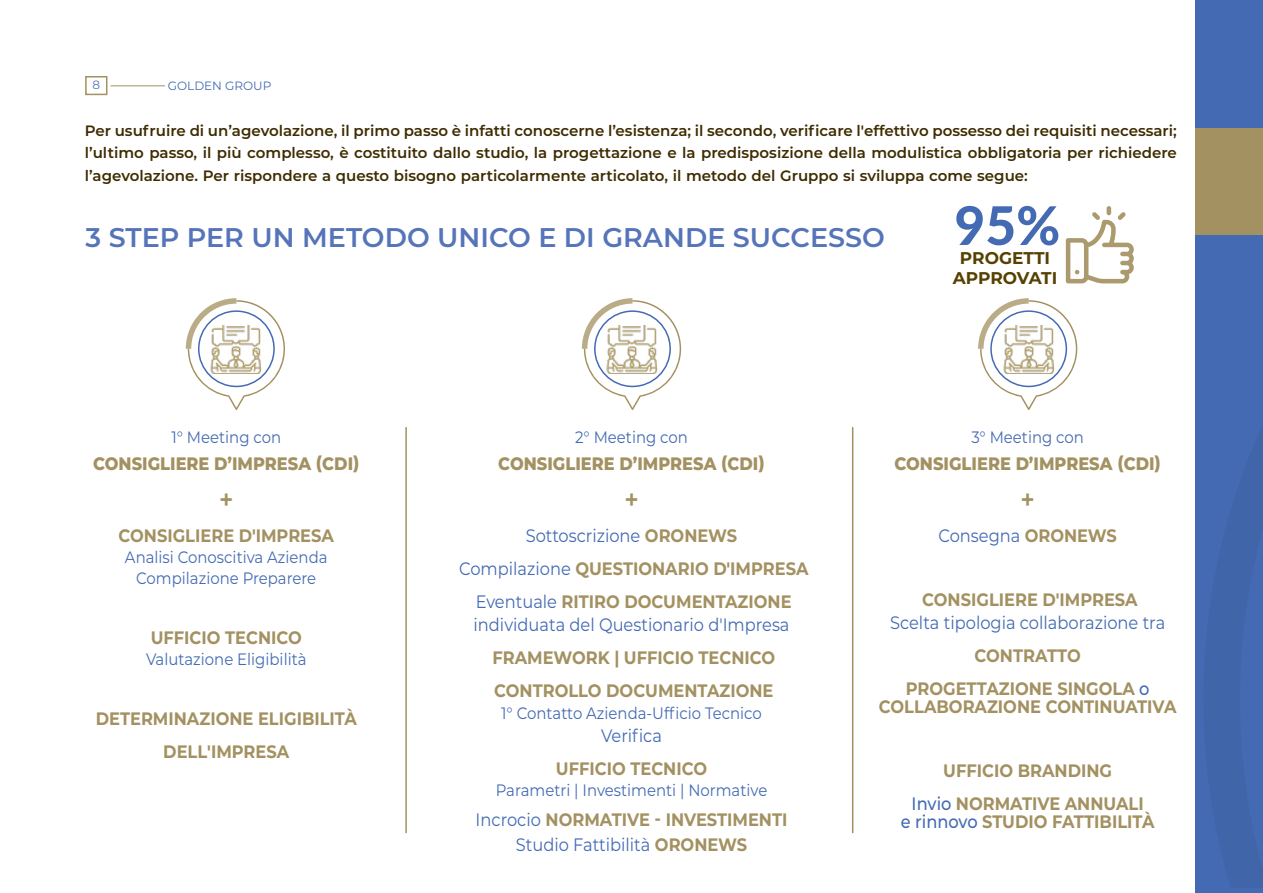
<style>
.page{position:relative;width:1263px;height:893px;background:#fff}
.page>*{position:absolute;margin:0;border:0;box-sizing:border-box;transform-origin:0 0}
.t1{font:800 53.25px "Lato";color:#436ab3}
.t2{font:600 27px "Montserrat";color:#5574b9}
.t3{font:600 27px "Montserrat";color:#a39161;scale:.9 1}
.t4{font:700 18px/33px "Montserrat";color:#a39161;text-align:center;scale:.9 1}
.t5{font:18px "Montserrat";color:#436ab3;scale:.9 1}
.t6{font:800 18px "Montserrat";color:#a39161;scale:.9 1}
.t7{font:700 16.95px/20.4px "Montserrat";color:#554100;text-align:center}
.t8{font:16.5px/21px "Montserrat";color:#436ab3;text-align:center;scale:.9 1}
.t9{font:600 15px/22.5px "Montserrat";color:#3e2c00;text-align:justify}
.t10{font:12px "Montserrat";color:#436ab3}
.t11{font:12px "Montserrat";color:#5574b9}
.s1{font-weight:400;color:#436ab3}
.s2{font-weight:700;color:#a39161}
.s3{font-weight:500;color:#436ab3}
</style>
<div class="page">
<svg style="left:186px;top:298px;width:99px;height:112px"></svg>
<img style="left:209px;top:325px;width:53px;height:49px">
<svg style="left:582px;top:298px;width:99px;height:112px"></svg>
<img style="left:605px;top:325px;width:53px;height:49px">
<svg style="left:978px;top:298px;width:99px;height:112px"></svg>
<img style="left:1001px;top:325px;width:53px;height:49px">
<hr style="left:405px;top:427px;width:2px;height:406px;background:#a39161">
<hr style="left:852px;top:427px;width:1px;height:406px;background:#a39161">
<div style="left:1106px;top:206px;width:5px;height:9px;background:#ab9a6d;border-radius:2px"></div>
<svg style="left:1066px;top:212px;width:68px;height:71px"></svg>
<div style="left:1195px;top:0;width:68px;height:893px;background:#436ab3"></div>
<div style="left:1195px;top:128px;width:68px;height:107px;background:#a39161"></div>
<hr style="left:111px;top:85px;width:54px;height:1px;background:#a39161">
<div style="left:85px;top:76px;width:22px;height:19px;border:2px solid #a39161"></div>
<p class="t11" style="left:92px;top:77px;width:9px">8</p>
<p class="t10" style="left:168px;top:77px;width:105px">GOLDEN GROUP</p>
<p class="t9" style="left:85px;top:119px;width:1094px">Per usufruire di un’agevolazione, il primo passo è infatti conoscerne l’esistenza; il secondo, verificare l'effettivo possesso dei requisiti necessari; l’ultimo passo, il più complesso, è costituito dallo studio, la progettazione e la predisposizione della modulistica obbligatoria per richiedere l’agevolazione. Per rispondere a questo bisogno particolarmente articolato, il metodo del Gruppo si sviluppa come segue:</p>
<h2 class="t2" style="left:86px;top:219px;width:801px">3 STEP PER UN METODO UNICO E DI GRANDE SUCCESSO</h2>
<h1 class="t1" style="left:954px;top:186px;width:107px">95%</h1>
<p class="t7" style="left:953px;top:247px;width:106px">PROGETTI<br>APPROVATI</p>
<p class="t8" style="left:171px;top:426px;width:123px">1° Meeting con</p>
<p class="t6" style="left:93px;top:450px;width:298px">CONSIGLIERE D’IMPRESA (CDI)</p>
<h2 class="t3" style="left:219px;top:480px;width:17px">+</h2>
<p class="t4" style="left:119px;top:518px;width:241px">CONSIGLIERE D'IMPRESA</p>
<p class="t8" style="left:125px;top:546px;width:227px">Analisi Conoscitiva Azienda<br>Compilazione Preparere</p>
<p class="t4" style="left:151px;top:620px;width:170px">UFFICIO TECNICO</p>
<p class="t8" style="left:146px;top:648px;width:180px">Valutazione Eligibilità</p>
<p class="t4" style="left:96px;top:701px;width:292px">DETERMINAZIONE ELIGIBILITÀ<br>DELL'IMPRESA</p>
<p class="t8" style="left:575px;top:426px;width:127px">2° Meeting con</p>
<p class="t6" style="left:498px;top:450px;width:298px">CONSIGLIERE D’IMPRESA (CDI)</p>
<h2 class="t3" style="left:624px;top:480px;width:17px">+</h2>
<p class="t4" style="left:459px;top:518px;width:390px"><span class="s1">Sottoscrizione</span> ORONEWS<br><span class="s1">Compilazione</span> QUESTIONARIO D'IMPRESA<br><span class="s1">Eventuale</span> RITIRO DOCUMENTAZIONE</p>
<p class="t5" style="left:473px;top:612px;width:353px">individuata del Questionario d'Impresa</p>
<p class="t4" style="left:492px;top:640px;width:316px;text-align:left">FRAMEWORK | UFFICIO TECNICO<br>CONTROLLO DOCUMENTAZIONE</p>
<p class="t8" style="left:501px;top:702px;width:291px">1° Contatto Azienda-Ufficio Tecnico</p>
<p class="t5" style="left:601px;top:723px;width:69px">Verifica</p>
<p class="t4" style="left:556px;top:751px;width:170px">UFFICIO TECNICO</p>
<p class="t8" style="left:496px;top:779px;width:303px">Parametri | Investimenti | Normative</p>
<p class="t4" style="left:476px;top:805px;width:348px;line-height:25.5px"><span class="s1">Incrocio</span> NORMATIVE - INVESTIMENTI<br><span class="s1">Studio Fattibilità</span> ORONEWS</p>
<p class="t8" style="left:971px;top:426px;width:127px">3° Meeting con</p>
<p class="t6" style="left:894px;top:450px;width:298px">CONSIGLIERE D’IMPRESA (CDI)</p>
<h2 class="t3" style="left:1020px;top:480px;width:17px">+</h2>
<p class="t5" style="left:938px;top:523px;width:200px">Consegna <span class="s2">ORONEWS</span></p>
<p class="t4" style="left:922px;top:582px;width:241px">CONSIGLIERE D'IMPRESA</p>
<p class="t5" style="left:890px;top:610px;width:307px">Scelta tipologia collaborazione tra</p>
<p class="t4" style="left:906px;top:638px;width:272px">CONTRATTO<br>PROGETTAZIONE SINGOLA <span class="s3">o</span></p>
<p class="t4" style="left:879px;top:689px;width:332px">COLLABORAZIONE CONTINUATIVA</p>
<p class="t4" style="left:912px;top:753px;width:259px">UFFICIO BRANDING<br><span class="s3">Invio</span> NORMATIVE ANNUALI</p>
<p class="t4" style="left:901px;top:804px;width:283px"><span class="s3">e rinnovo</span> STUDIO FATTIBILITÀ</p>
</div>
